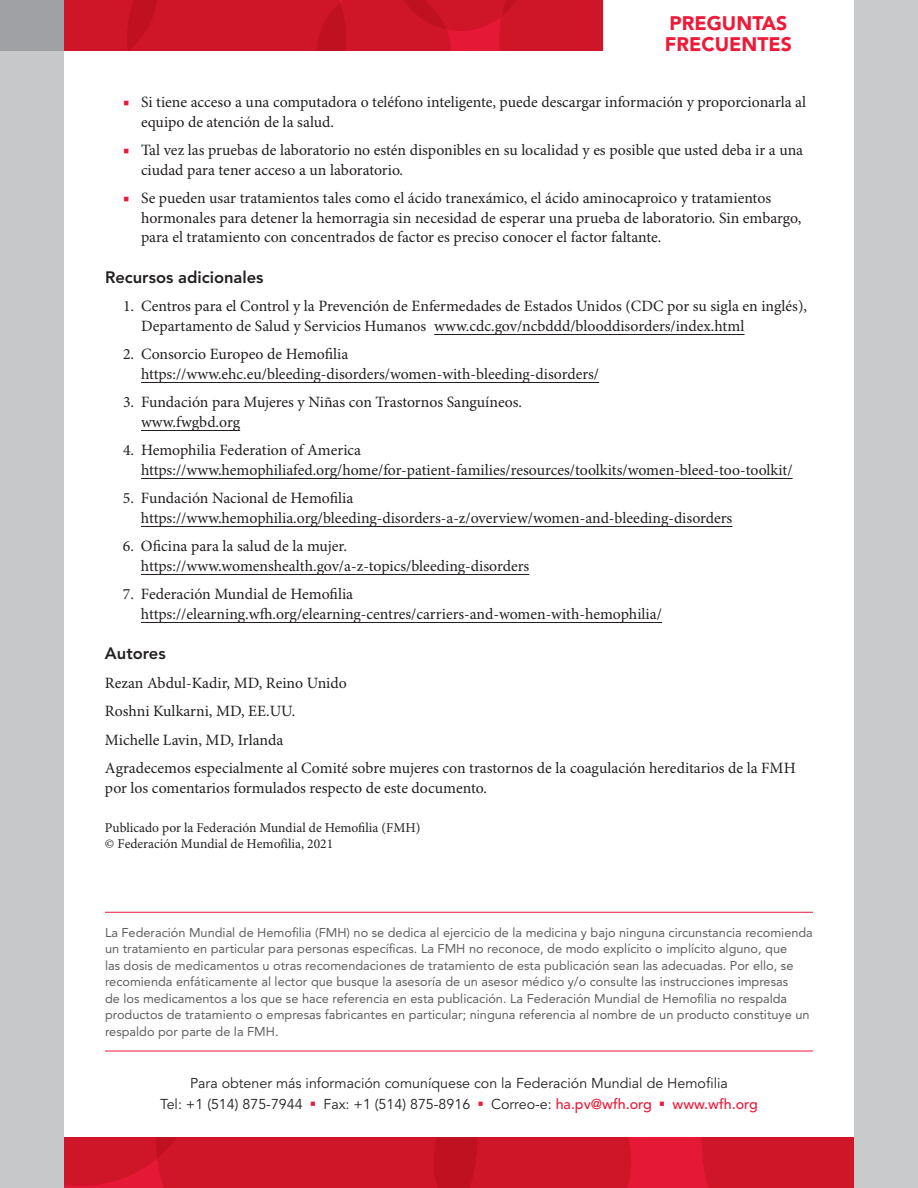
<style>
.page{position:relative;width:918px;height:1188px;background:#fff}
.page>*{position:absolute;margin:0;border:0;box-sizing:border-box;transform-origin:0 0}
.t1{font:900 19.5px/20.4px "Avenir LT Std";color:#ed1a38}
.L3{font:800 16.5px "Avenir LT Std";color:#231f20}
.Body{font:15.75px/19.5px "Minion Pro";color:#231f20}
._10d-Masthead_text{font:14.25px "Avenir LT Std";color:#231f20}
.Refs{font:13.5px "Minion Pro";color:#231f20}
.Note{font:12.75px/16.5px "Avenir LT Std";color:#5f5f62}
.s1{color:#ed1a38}
.s2{font-weight:500;color:#ed1a38}
</style>
<div class="page">
<div style="left:0;top:51px;width:64px;height:1137px;background:#c7c8ca"></div>
<div style="left:854px;top:0;width:64px;height:1188px;background:#c9cacc"></div>
<div style="left:64px;top:1137px;width:790px;height:51px;background:#e51836"></div>
<svg style="left:64px;top:1137px;width:567px;height:51px;background:#ce1528"></svg>
<div style="left:702px;top:1137px;width:152px;height:51px;background:#cf1629"></div>
<div style="left:0;top:0;width:64px;height:51px;background:#a0a1a5"></div>
<svg style="left:64px;top:0;width:539px;height:51px;background:#ce1528"></svg>
<hr style="left:434px;top:334px;width:311px;height:1px;background:#231f20">
<hr style="left:141px;top:382px;width:458px;height:1px;background:#231f20">
<hr style="left:141px;top:430px;width:99px;height:1px;background:#231f20">
<hr style="left:141px;top:478px;width:652px;height:1px;background:#231f20">
<hr style="left:141px;top:526px;width:591px;height:1px;background:#231f20">
<hr style="left:141px;top:574px;width:388px;height:1px;background:#231f20">
<hr style="left:141px;top:622px;width:521px;height:1px;background:#231f20">
<hr style="left:105px;top:912px;width:708px;height:1px;background:#ed1a38">
<hr style="left:105px;top:1051px;width:708px;height:1px;background:#ed1a38">
<p class="t1" style="left:665px;top:13px;width:129px">PREGUNTAS<br>FRECUENTES</p>
<p class="Body" style="left:141px;top:93px;width:667px;text-indent:-18px"><span class="s1">■</span> Si tiene acceso a una computadora o teléfono inteligente, puede descargar información y proporcionarla al equipo de atención de la salud.</p>
<p class="Body" style="left:141px;top:141px;width:664px;text-indent:-18px"><span class="s1">■</span> Tal vez las pruebas de laboratorio no estén disponibles en su localidad y es posible que usted deba ir a una ciudad para tener acceso a un laboratorio.</p>
<p class="Body" style="left:141px;top:189px;width:662px;text-indent:-18px"><span class="s1">■</span> Se pueden usar tratamientos tales como el ácido tranexámico, el ácido aminocaproico y tratamientos hormonales para detener la hemorragia sin necesidad de esperar una prueba de laboratorio. Sin embargo, para el tratamiento con concentrados de factor es preciso conocer el factor faltante.</p>
<p class="L3" style="left:105px;top:267px;width:160px">Recursos adicionales</p>
<p class="Body" style="left:141px;top:297px;width:668px;text-indent:-18px">1. Centros para el Control y la Prevención de Enfermedades de Estados Unidos (CDC por su sigla en inglés),<br>Departamento de Salud y Servicios Humanos www.cdc.gov/ncbddd/blooddisorders/index.html</p>
<p class="Body" style="left:141px;top:345px;width:460px;text-indent:-18px">2. Consorcio Europeo de Hemofilia https://www.ehc.eu/bleeding-disorders/women-with-bleeding-disorders/</p>
<p class="Body" style="left:141px;top:393px;width:383px;text-indent:-18px">3. Fundación para Mujeres y Niñas con Trastornos Sanguíneos. www.fwgbd.org</p>
<p class="Body" style="left:141px;top:441px;width:653px;text-indent:-18px">4. Hemophilia Federation of America https://www.hemophiliafed.org/home/for-patient-families/resources/toolkits/women-bleed-too-toolkit/</p>
<p class="Body" style="left:141px;top:489px;width:593px;text-indent:-18px">5. Fundación Nacional de Hemofilia https://www.hemophilia.org/bleeding-disorders-a-z/overview/women-and-bleeding-disorders</p>
<p class="Body" style="left:141px;top:537px;width:390px;text-indent:-18px">6. Oficina para la salud de la mujer. https://www.womenshealth.gov/a-z-topics/bleeding-disorders</p>
<p class="Body" style="left:141px;top:585px;width:523px;text-indent:-18px">7. Federación Mundial de Hemofilia https://elearning.wfh.org/elearning-centres/carriers-and-women-with-hemophilia/</p>
<p class="L3" style="left:105px;top:644px;width:62px">Autores</p>
<p class="Body" style="left:105px;top:674px;width:243px">Rezan Abdul-Kadir, MD, Reino Unido</p>
<p class="Body" style="left:105px;top:702px;width:192px">Roshni Kulkarni, MD, EE.UU.</p>
<p class="Body" style="left:105px;top:731px;width:180px">Michelle Lavin, MD, Irlanda</p>
<p class="Body" style="left:105px;top:759px;width:692px">Agradecemos especialmente al Comité sobre mujeres con trastornos de la coagulación hereditarios de la FMH por los comentarios formulados respecto de este documento.</p>
<p class="Refs" style="left:105px;top:819px;width:317px">Publicado por la Federación Mundial de Hemofilia (FMH)</p>
<p class="Refs" style="left:105px;top:836px;width:230px">© Federación Mundial de Hemofilia, 2021</p>
<p class="Note" style="left:105px;top:924px;width:709px">La Federación Mundial de Hemofilia (FMH) no se dedica al ejercicio de la medicina y bajo ninguna circunstancia recomienda un tratamiento en particular para personas específicas. La FMH no reconoce, de modo explícito o implícito alguno, que<br>las dosis de medicamentos u otras recomendaciones de tratamiento de esta publicación sean las adecuadas. Por ello, se recomienda enfáticamente al lector que busque la asesoría de un asesor médico y/o consulte las instrucciones impresas<br>de los medicamentos a los que se hace referencia en esta publicación. La Federación Mundial de Hemofilia no respalda productos de tratamiento o empresas fabricantes en particular; ninguna referencia al nombre de un producto constituye un respaldo por parte de la FMH.</p>
<p class="_10d-Masthead_text" style="left:190px;top:1075px;width:539px">Para obtener más información comuníquese con la Federación Mundial de Hemofilia</p>
<p class="_10d-Masthead_text" style="left:160px;top:1096px;width:599px">Tel: +1 (514) 875-7944 <span class="s1">▪</span> Fax: +1 (514) 875-8916 <span class="s1">▪</span> Correo-e: <span class="s2">ha.pv@wfh.org</span> <span class="s1">▪</span> <span class="s2">www.wfh.org</span></p>
</div>
